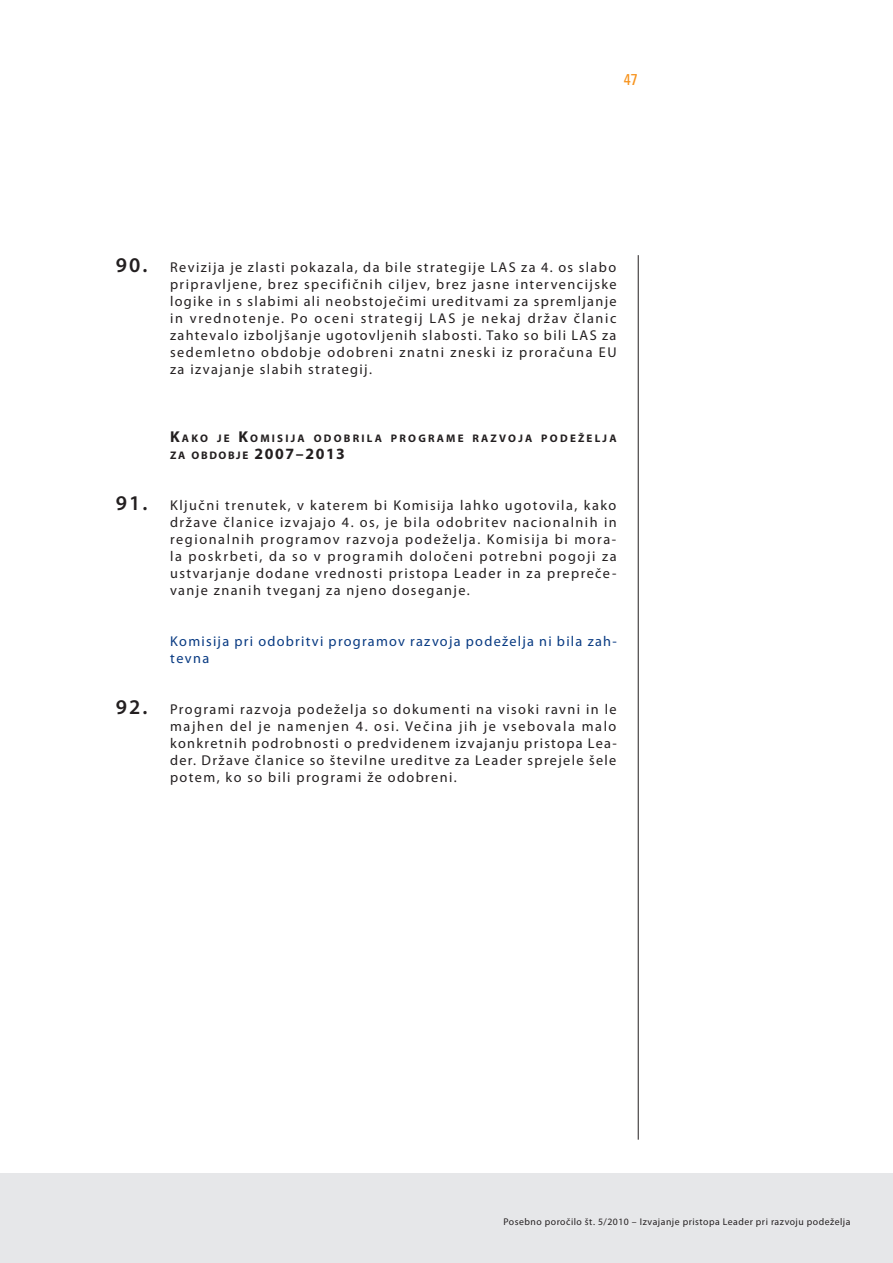
<style>
.page{position:relative;width:893px;height:1263px;background:#fff}
.page>*{position:absolute;margin:0;border:0;box-sizing:border-box;transform-origin:0 0}
.t1{font:600 21px "Myriad Pro";color:#231f20}
.t2{font:condensed 15.75px "Univers LT Std";color:#f7931d}
.t3{font:14.25px/17px "Myriad Pro";letter-spacing:.1em;color:#231f20;text-align:justify}
.t4{font:14.25px/17px "Myriad Pro";letter-spacing:.09em;color:#083a82}
.t5{font:700 10.95px/17px "Myriad Pro";letter-spacing:.2em;color:#231f20}
.t6{font:9.75px "Myriad Pro";letter-spacing:.05em;color:#231f20}
.s1{font-weight:400;font-size:14.25px}
.s2{font-size:15.75px}
.s3{font-weight:600;font-size:21px}
</style>
<div class="page">
<div style="left:0;top:1174px;width:893px;height:89px;background:#e6e7e9"></div>
<hr style="left:638px;top:255px;width:1px;height:885px;background:#231f20">
<p class="t2" style="left:624px;top:69px;width:15px">47</p>
<h1 class="t1" style="left:116px;top:252px;width:45px">90. <span class="s1">R</span></h1>
<p class="t3" style="left:170px;top:259px;width:448px;text-align:left;text-indent:9px">evizija je zlasti pokazala, da bile strategije LAS za 4. os slabo pripravljene, brez specifičnih ciljev, brez jasne intervencijske logike in s slabimi ali neobstoječimi ureditvami za spremljanje in vrednotenje. Po oceni strategij LAS je nekaj držav članic zahtevalo izboljšanje ugotovljenih slabosti. Tako so bili LAS za sedemletno obdobje odobreni znatni zneski iz proračuna EU za izvajanje slabih strategij.</p>
<p class="t5" style="left:170px;top:430px;width:448px"><span class="s2">K</span>AKO JE <span class="s2">K</span>OMISIJA ODOBRILA PROGRAME RAZVOJA PODEŽELJA<br>ZA OBDOBJE <span class="s2">2007–2013</span></p>
<p class="t3" style="left:170px;top:497px;width:448px;text-indent:-54px"><span class="s3">91.</span> Ključni trenutek, v katerem bi Komisija lahko ugotovila, kako države članice izvajajo 4. os, je bila odobritev nacionalnih in regionalnih programov razvoja podeželja. Komisija bi mora&shy;la poskrbeti, da so v programih določeni potrebni pogoji za ustvarjanje dodane vrednosti pristopa Leader in za prepreče&shy;vanje znanih tveganj za njeno doseganje.</p>
<p class="t4" style="left:170px;top:633px;width:448px">Komisija pri odobritvi programov razvoja podeželja ni bila zah&shy;tevna</p>
<h1 class="t1" style="left:116px;top:694px;width:44px">92. <span class="s1">P</span></h1>
<p class="t3" style="left:170px;top:701px;width:448px;text-indent:9px">rogrami razvoja podeželja so dokumenti na visoki ravni in le majhen del je namenjen 4. osi. Večina jih je vsebovala malo konkretnih podrobnosti o predvidenem izvajanju pristopa Lea&shy;der. Države članice so številne ureditve za Leader sprejele šele potem, ko so bili programi že odobreni.</p>
<p class="t6" style="left:504px;top:1215px;width:348px">Posebno poročilo št. 5/2010 – Izvajanje pristopa Leader pri razvoju podeželja</p>
</div>
